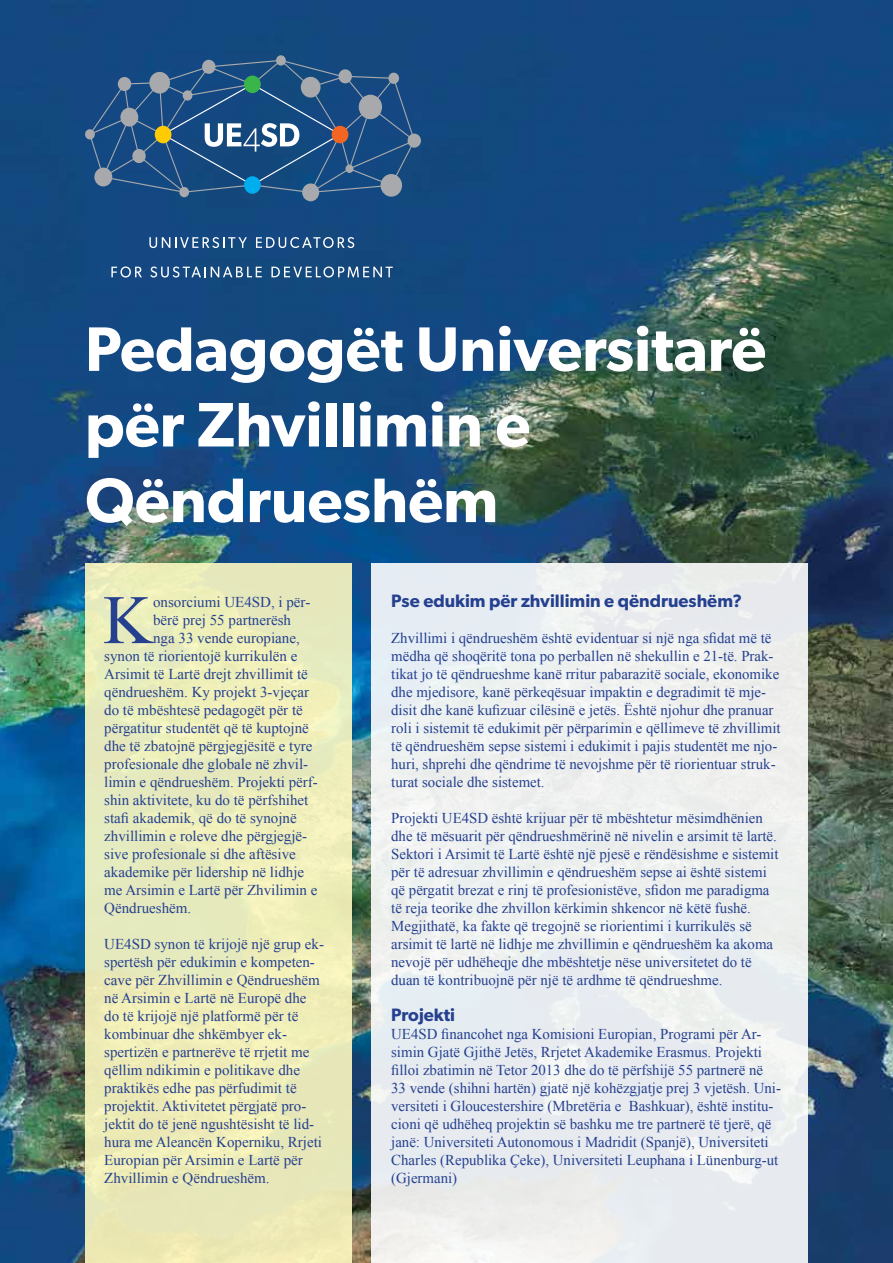
<style>
.page{position:relative;width:893px;height:1263px;background:#fff}
.page>*{position:absolute;margin:0;border:0;box-sizing:border-box;transform-origin:0 0}
.t1{font:69.3px "Times New Roman";color:#25408f}
.t2{font:600 63px/75.6px "Gibson";color:#fff}
.t3{font:600 18px "Gibson";color:#25408f}
.t4{font:15px/18px "Times New Roman";color:#25408f}
</style>
<div class="page">
<img style="left:0;top:0;width:893px;height:1263px">
<div style="left:85px;top:563px;width:266px;height:700px;background:#ececba"></div>
<div style="left:371px;top:563px;width:437px;height:700px;background:#ebeef0"></div>
<svg style="left:85px;top:55px;width:336px;height:146px;background:#295687"></svg>
<svg style="left:163px;top:84px;width:177px;height:101px;background:#2d5b8b"></svg>
<div style="left:244px;top:76px;width:17px;height:17px;background:#39b54a;border-radius:50%"></div>
<div style="left:332px;top:126px;width:16px;height:17px;background:#f26522;border-radius:50%"></div>
<div style="left:244px;top:176px;width:17px;height:18px;background:#00aeef;border-radius:50%"></div>
<div style="left:155px;top:126px;width:16px;height:17px;background:#ffcb05;border-radius:50%"></div>
<svg style="left:149px;top:237px;width:98px;height:11px"></svg>
<svg style="left:256px;top:237px;width:98px;height:11px"></svg>
<svg style="left:111px;top:266px;width:31px;height:11px"></svg>
<svg style="left:150px;top:266px;width:112px;height:11px"></svg>
<svg style="left:271px;top:266px;width:122px;height:11px"></svg>
<h2 class="t2" style="left:85px;top:310px;width:683px">Pedagogët Universitarë për Zhvillimin e<br>Qëndrueshëm</h2>
<h1 class="t1" style="left:103px;top:573px;width:52px">K</h1>
<p class="t4" style="left:153px;top:593px;width:159px">onsorciumi UE4SD, i për-</p>
<p class="t4" style="left:153px;top:611px;width:139px">bërë prej 55 partnerësh</p>
<p class="t4" style="left:153px;top:629px;width:148px">nga 33 vende europiane,</p>
<p class="t4" style="left:104px;top:647px;width:195px">synon të riorientojë kurrikulën e</p>
<p class="t4" style="left:104px;top:665px;width:205px">Arsimit të Lartë drejt zhvillimit të</p>
<p class="t4" style="left:104px;top:683px;width:206px">qëndrueshëm. Ky projekt 3-vjeçar</p>
<p class="t4" style="left:104px;top:701px;width:200px">do të mbështesë pedagogët për të</p>
<p class="t4" style="left:104px;top:719px;width:206px">përgatitur studentët që të kuptojnë</p>
<p class="t4" style="left:104px;top:737px;width:210px">dhe të zbatojnë përgjegjësitë e tyre</p>
<p class="t4" style="left:104px;top:755px;width:206px">profesionale dhe globale në zhvil-</p>
<p class="t4" style="left:104px;top:773px;width:215px">limin e qëndrueshëm. Projekti përf-</p>
<p class="t4" style="left:104px;top:791px;width:206px">shin aktivitete, ku do të përfshihet</p>
<p class="t4" style="left:104px;top:809px;width:194px">stafi akademik, që do të synojnë</p>
<p class="t4" style="left:104px;top:827px;width:204px">zhvillimin e roleve dhe përgjegjë-</p>
<p class="t4" style="left:104px;top:845px;width:193px">sive profesionale si dhe aftësive</p>
<p class="t4" style="left:104px;top:863px;width:201px">akademike për lidership në lidhje</p>
<p class="t4" style="left:104px;top:881px;width:215px">me Arsimin e Lartë për Zhvilimin e</p>
<p class="t4" style="left:104px;top:899px;width:89px">Qëndrueshëm.</p>
<p class="t4" style="left:104px;top:935px;width:221px">UE4SD synon të krijojë një grup ek&shy;spertësh për edukimin e kompeten&shy;cave për Zhvillimin e Qëndrueshëm në Arsimin e Lartë në Europë dhe do të krijojë një platformë për të kombinuar dhe shkëmbyer ek&shy;spertizën e partnerëve të rrjetit me qëllim ndikimin e politikave dhe praktikës edhe pas përfudimit të projektit. Aktivitetet përgjatë pro&shy;jektit do të jenë ngushtësisht të lid&shy;hura me Aleancën Koperniku, Rrjeti Europian për Arsimin e Lartë për Zhvillimin e Qëndrueshëm.</p>
<p class="t3" style="left:391px;top:590px;width:352px">Pse edukim për zhvillimin e qëndrueshëm?</p>
<p class="t4" style="left:391px;top:629px;width:391px">Zhvillimi i qëndrueshëm është evidentuar si një nga sfidat më të mëdha që shoqëritë tona po perballen në shekullin e 21-të. Prak&shy;tikat jo të qëndrueshme kanë rritur pabarazitë sociale, ekonomike dhe mjedisore, kanë përkeqësuar impaktin e degradimit të mje&shy;disit dhe kanë kufizuar cilësinë e jetës. Është njohur dhe pranuar roli i sistemit të edukimit për përparimin e qëllimeve të zhvillimit të qëndrueshëm sepse sistemi i edukimit i pajis studentët me njo&shy;huri, shprehi dhe qëndrime të nevojshme për të riorientuar struk&shy;turat sociale dhe sistemet.</p>
<p class="t4" style="left:391px;top:809px;width:389px">Projekti UE4SD është krijuar për të mbështetur mësimdhënien dhe të mësuarit për qëndrueshmërinë në nivelin e arsimit të lartë.<br>Sektori i Arsimit të Lartë është një pjesë e rëndësishme e sistemit për të adresuar zhvillimin e qëndrueshëm sepse ai është sistemi që përgatit brezat e rinj të profesionistëve, sfidon me paradigma të reja teorike dhe zhvillon kërkimin shkencor në këtë fushë.<br>Megjithatë, ka fakte që tregojnë se riorientimi i kurrikulës së arsimit të lartë në lidhje me zhvillimin e qëndrueshëm ka akoma nevojë për udhëheqje dhe mbështetje nëse universitetet do të duan të kontribuojnë për një të ardhme të qëndrueshme.</p>
<p class="t3" style="left:391px;top:1004px;width:65px">Projekti</p>
<p class="t4" style="left:391px;top:1025px;width:391px">UE4SD financohet nga Komisioni Europian, Programi për Ar&shy;simin Gjatë Gjithë Jetës, Rrjetet Akademike Erasmus. Projekti filloi zbatimin në Tetor 2013 dhe do të përfshijë 55 partnerë në 33 vende (shihni hartën) gjatë një kohëzgjatje prej 3 vjetësh. Uni&shy;versiteti i Gloucestershire (Mbretëria e Bashkuar), është institu&shy;cioni që udhëheq projektin së bashku me tre partnerë të tjerë, që janë: Universiteti Autonomous i Madridit (Spanjë), Universiteti Charles (Republika Ҫeke), Universiteti Leuphana i Lünenburg-ut (Gjermani)</p>
</div>
